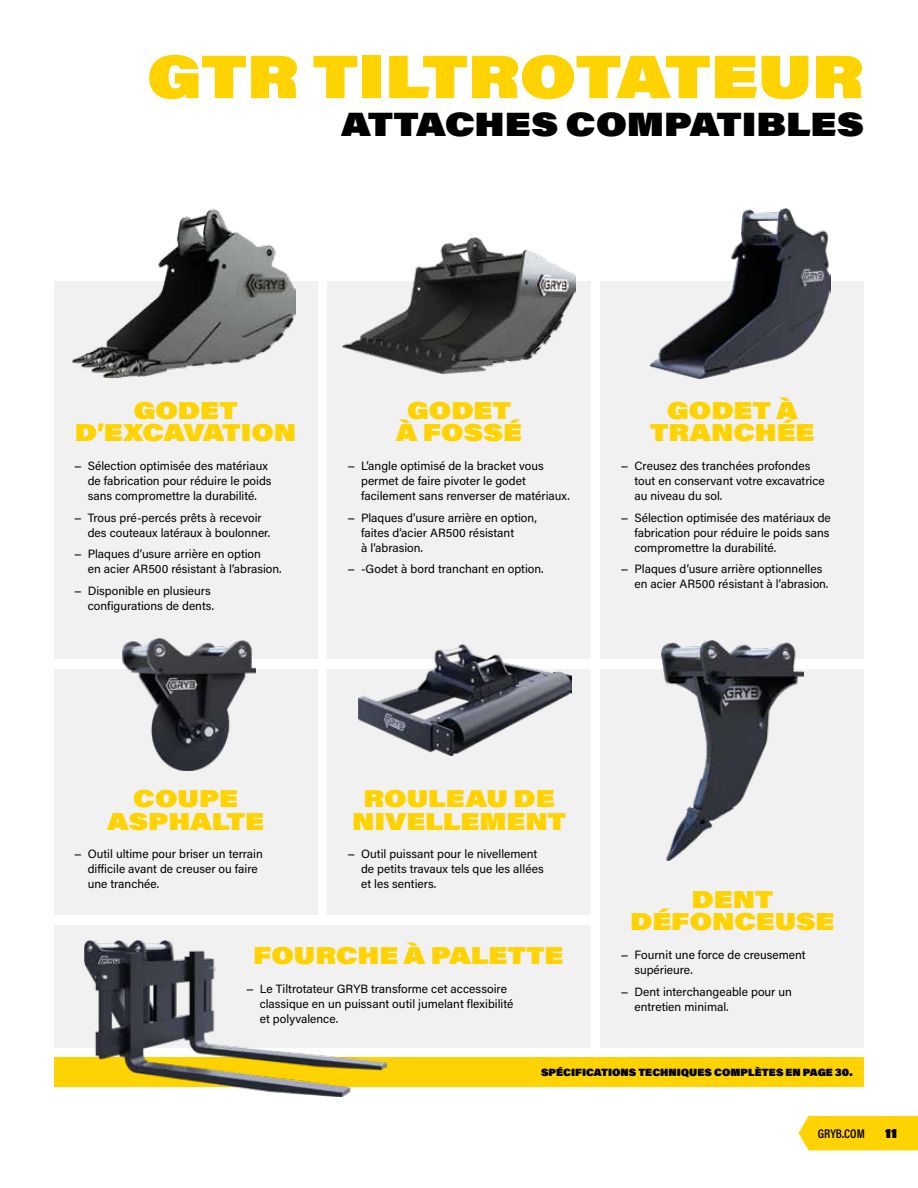
<style>
.page{position:relative;width:918px;height:1188px;background:#fff}
.page>*{position:absolute;margin:0;border:0;box-sizing:border-box;transform-origin:0 0}
.t1{font:900 60px "Acumin Pro Wide";color:#fed301}
.t2{font:900 33px "Acumin Pro Wide";letter-spacing:-.005em;color:#000}
.t3{font:900 24px/22.5px "Acumin Pro Wide";color:#fed301;text-align:center}
.t4{font:600 12.75px "Acumin Pro Cond";color:#000}
.t5{font:900 12.75px "Acumin Pro Wide";color:#000}
.t6{font:12px/15px "Acumin Pro";color:#000}
.t7{font:900 10.5px "Acumin Pro";color:#000}
.s1{font-family:"Acumin Pro Wide"}
</style>
<div class="page">
<div style="left:327px;top:281px;width:264px;height:378px;background:#f1f1f2"></div>
<div style="left:327px;top:669px;width:264px;height:246px;background:#f1f1f2"></div>
<div style="left:601px;top:281px;width:263px;height:378px;background:#f1f1f2"></div>
<div style="left:601px;top:669px;width:263px;height:378px;background:#f1f1f2"></div>
<div style="left:54px;top:281px;width:263px;height:378px;background:#f1f1f2"></div>
<div style="left:54px;top:669px;width:263px;height:246px;background:#f1f1f2"></div>
<div style="left:54px;top:925px;width:537px;height:122px;background:#f1f1f2"></div>
<div style="left:54px;top:1057px;width:810px;height:30px;background:#fed301"></div>
<img style="left:73px;top:210px;width:223px;height:168px">
<img style="left:343px;top:238px;width:232px;height:135px">
<img style="left:650px;top:209px;width:180px;height:170px">
<img style="left:122px;top:638px;width:134px;height:132px">
<img style="left:358px;top:644px;width:214px;height:111px">
<img style="left:661px;top:641px;width:142px;height:220px">
<img style="left:84px;top:941px;width:303px;height:155px">
<div style="left:799px;top:1116px;width:119px;height:34px;background:#fed301"></div>
<h1 class="t1" style="left:147px;top:31px;width:718px">GTR TILTROTATEUR</h1>
<h2 class="t2" style="left:342px;top:99px;width:524px">ATTACHES COMPATIBLES</h2>
<h3 class="t3" style="left:75px;top:398px;width:223px">GODET<br>D’EXCAVATION</h3>
<p class="t6" style="left:88px;top:458px;width:185px;text-indent:-14px"><span class="s1">–</span> Sélection optimisée des matériaux de fabrication pour réduire le poids sans compromettre la durabilité.</p>
<p class="t6" style="left:88px;top:509px;width:184px;text-indent:-14px"><span class="s1">–</span> Trous pré-percés prêts à recevoir des couteaux latéraux à boulonner.</p>
<p class="t6" style="left:88px;top:546px;width:195px;text-indent:-14px"><span class="s1">–</span> Plaques d’usure arrière en option<br>en acier AR500 résistant à l’abrasion.</p>
<p class="t6" style="left:74px;top:583px;width:142px;text-align:right"><span class="s1">–</span> Disponible en plusieurs configurations de dents.</p>
<h3 class="t3" style="left:396px;top:398px;width:127px">GODET<br>À FOSSÉ</h3>
<p class="t6" style="left:361px;top:458px;width:210px;text-indent:-14px"><span class="s1">–</span> L’angle optimisé de la bracket vous permet de faire pivoter le godet facilement sans renverser de matériaux.</p>
<p class="t6" style="left:361px;top:509px;width:177px;text-indent:-14px"><span class="s1">–</span> Plaques d’usure arrière en option, faites d’acier AR500 résistant<br>à l’abrasion.</p>
<p class="t6" style="left:348px;top:561px;width:197px"><span class="s1">–</span> -Godet à bord tranchant en option.</p>
<h3 class="t3" style="left:650px;top:398px;width:166px">GODET À<br>TRANCHÉE</h3>
<p class="t6" style="left:634px;top:458px;width:192px;text-indent:-14px"><span class="s1">–</span> Creusez des tranchées profondes tout en conservant votre excavatrice au niveau du sol.</p>
<p class="t6" style="left:634px;top:509px;width:198px;text-align:justify;text-indent:-14px"><span class="s1">–</span> Sélection optimisée des matériaux de fabrication pour réduire le poids sans compromettre la durabilité.</p>
<p class="t6" style="left:634px;top:561px;width:195px;text-indent:-14px"><span class="s1">–</span> Plaques d’usure arrière optionnelles en acier AR500 résistant à l’abrasion.</p>
<h3 class="t3" style="left:107px;top:786px;width:158px">COUPE<br>ASPHALTE</h3>
<p class="t6" style="left:88px;top:846px;width:177px;text-indent:-14px"><span class="s1">–</span> Outil ultime pour briser un terrain difficile avant de creuser ou faire une tranchée.</p>
<h3 class="t3" style="left:352px;top:786px;width:215px">ROULEAU DE<br>NIVELLEMENT</h3>
<p class="t6" style="left:361px;top:846px;width:184px;text-indent:-14px"><span class="s1">–</span> Outil puissant pour le nivellement de petits travaux tels que les allées et les sentiers.</p>
<h3 class="t3" style="left:253px;top:943px;width:312px">FOURCHE À PALETTE</h3>
<p class="t6" style="left:260px;top:980px;width:255px;text-indent:-14px"><span class="s1">–</span> Le Tiltrotateur GRYB transforme cet accessoire classique en un puissant outil jumelant flexibilité et polyvalence.</p>
<h3 class="t3" style="left:630px;top:887px;width:206px">DENT<br>DÉFONCEUSE</h3>
<p class="t6" style="left:634px;top:947px;width:173px;text-indent:-14px"><span class="s1">–</span> Fournit une force de creusement supérieure.</p>
<p class="t6" style="left:634px;top:984px;width:159px;text-indent:-14px"><span class="s1">–</span> Dent interchangeable pour un entretien minimal.</p>
<p class="t7" style="left:541px;top:1065px;width:313px">SPÉCIFICATIONS TECHNIQUES COMPLÈTES EN PAGE 30.</p>
<p class="t4" style="left:818px;top:1125px;width:49px">GRYB.COM</p>
<p class="t5" style="left:885px;top:1123px;width:14px">11</p>
</div>
